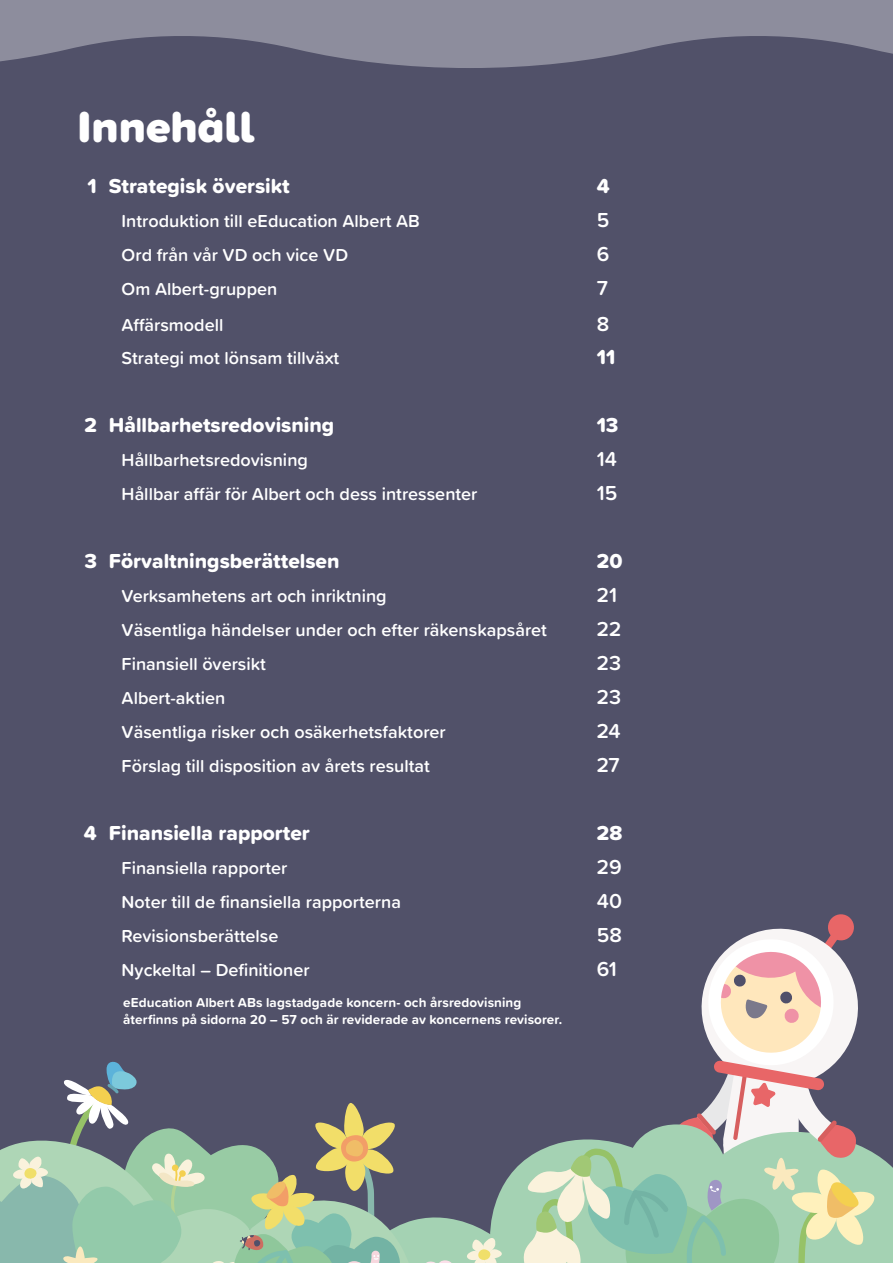
<style>
.page{position:relative;width:893px;height:1263px;background:#515169}
.page>*{position:absolute;margin:0;border:0;box-sizing:border-box;transform-origin:0 0}
.t1{font:900 45px "Proxima Soft";color:#fff}
.Index_Level_1{font:21px "Proxima Soft Extrabld";color:#fff}
.Index_Level_1-2{font:600 21px "Proxima Soft";color:#fff}
.t2{font:600 18px "Proxima Soft";color:#fff}
.Body{font:700 13.5px/16.5px "Proxima Soft";letter-spacing:.01em;color:#fff}
</style>
<div class="page">
<svg style="left:0;top:0;width:893px;height:68px;fill:#8d8d9d"></svg>
<svg style="left:415px;top:1154px;width:478px;height:109px"></svg>
<svg style="left:401px;top:1220px;width:14px;height:43px"></svg>
<svg style="left:415px;top:1236px;width:90px;height:27px;background:#b8d8b8"></svg>
<svg style="left:0;top:1061px;width:401px;height:202px"></svg>
<svg style="left:522px;top:914px;width:353px;height:349px"></svg>
<h1 class="t1" style="left:77px;top:92px;width:178px">Innehåll</h1>
<p class="Index_Level_1" style="left:88px;top:170px;width:11px">1</p>
<p class="Index_Level_1" style="left:109px;top:170px;width:182px">Strategisk översikt</p>
<p class="Index_Level_1" style="left:597px;top:170px;width:14px">4</p>
<p class="t2" style="left:122px;top:207px;width:300px">Introduktion till eEducation Albert AB</p>
<p class="Index_Level_1-2" style="left:597px;top:204px;width:14px">5</p>
<p class="t2" style="left:122px;top:241px;width:228px">Ord från vår VD och vice VD</p>
<p class="Index_Level_1-2" style="left:597px;top:238px;width:14px">6</p>
<p class="t2" style="left:122px;top:275px;width:157px">Om Albert-gruppen</p>
<p class="Index_Level_1-2" style="left:597px;top:272px;width:13px">7</p>
<p class="t2" style="left:122px;top:311px;width:103px">Affärsmodell</p>
<p class="Index_Level_1-2" style="left:597px;top:308px;width:14px">8</p>
<p class="t2" style="left:122px;top:344px;width:219px">Strategi mot lönsam tillväxt</p>
<p class="Index_Level_1" style="left:597px;top:341px;width:20px">11</p>
<p class="Index_Level_1" style="left:84px;top:409px;width:14px">2</p>
<p class="Index_Level_1" style="left:109px;top:409px;width:227px">Hållbarhetsredovisning</p>
<p class="Index_Level_1" style="left:597px;top:409px;width:23px">13</p>
<p class="t2" style="left:122px;top:447px;width:188px">Hållbarhetsredovisning</p>
<p class="Index_Level_1-2" style="left:597px;top:444px;width:22px">14</p>
<p class="t2" style="left:122px;top:481px;width:357px">Hållbar affär för Albert och dess intressenter</p>
<p class="Index_Level_1-2" style="left:597px;top:478px;width:22px">15</p>
<p class="Index_Level_1" style="left:85px;top:545px;width:14px">3</p>
<p class="Index_Level_1" style="left:109px;top:545px;width:232px">Förvaltningsberättelsen</p>
<p class="Index_Level_1" style="left:597px;top:545px;width:27px">20</p>
<p class="t2" style="left:122px;top:583px;width:266px">Verksamhetens art och inriktning</p>
<p class="Index_Level_1-2" style="left:597px;top:580px;width:22px">21</p>
<p class="t2" style="left:122px;top:617px;width:427px">Väsentliga händelser under och efter räkenskapsåret</p>
<p class="Index_Level_1-2" style="left:597px;top:614px;width:26px">22</p>
<p class="t2" style="left:122px;top:651px;width:146px">Finansiell översikt</p>
<p class="Index_Level_1-2" style="left:597px;top:648px;width:26px">23</p>
<p class="t2" style="left:122px;top:684px;width:105px">Albert-aktien</p>
<p class="Index_Level_1-2" style="left:597px;top:681px;width:26px">23</p>
<p class="t2" style="left:122px;top:718px;width:326px">Väsentliga risker och osäkerhetsfaktorer</p>
<p class="Index_Level_1-2" style="left:597px;top:715px;width:25px">24</p>
<p class="t2" style="left:122px;top:752px;width:310px">Förslag till disposition av årets resultat</p>
<p class="Index_Level_1-2" style="left:597px;top:749px;width:24px">27</p>
<p class="Index_Level_1" style="left:84px;top:816px;width:14px">4</p>
<p class="Index_Level_1" style="left:109px;top:816px;width:202px">Finansiella rapporter</p>
<p class="Index_Level_1" style="left:597px;top:816px;width:27px">28</p>
<p class="t2" style="left:122px;top:854px;width:167px">Finansiella rapporter</p>
<p class="Index_Level_1-2" style="left:597px;top:851px;width:26px">29</p>
<p class="t2" style="left:122px;top:888px;width:281px">Noter till de finansiella rapporterna</p>
<p class="Index_Level_1-2" style="left:597px;top:885px;width:27px">40</p>
<p class="t2" style="left:122px;top:922px;width:158px">Revisionsberättelse</p>
<p class="Index_Level_1-2" style="left:597px;top:919px;width:27px">58</p>
<p class="t2" style="left:122px;top:956px;width:190px">Nyckeltal – Definitioner</p>
<p class="Index_Level_1-2" style="left:597px;top:953px;width:21px">61</p>
<p class="Body" style="left:123px;top:994px;width:441px">eEducation Albert ABs lagstadgade koncern- och årsredovisning återfinns på sidorna 20 – 57 och är reviderade av koncernens revisorer.</p>
</div>
